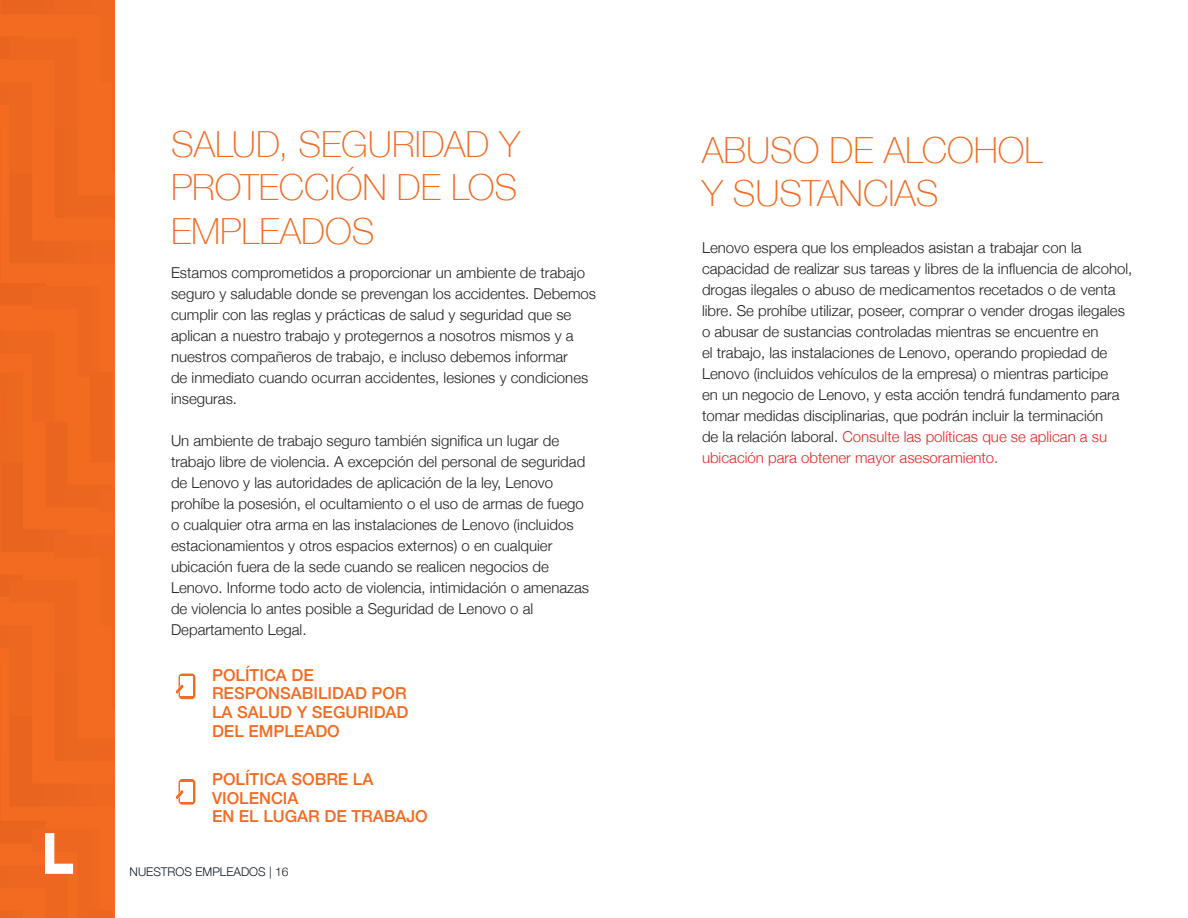
<style>
.page{position:relative;width:1188px;height:918px;background:#fff}
.page>*{position:absolute;margin:0;border:0;box-sizing:border-box;transform-origin:0 0}
.t1{font:100 36px/43.2px "Helvetica Neue";color:#f36a21;text-align:justify}
.t2{font:500 16.5px/18.8px "Helvetica Neue";color:#f36a21}
.t3{font:300 15px/21px "Helvetica Neue";color:#231f20}
.t4{font:300 12px "Helvetica Neue";color:#101a21}
.s1{color:#e42625}
</style>
<div class="page">
<div style="left:0;top:0;width:114px;height:918px;background:#ef6820"></div>
<svg style="left:179px;top:674px;width:16px;height:25px"></svg>
<div style="left:181px;top:677px;width:12px;height:19px;background:#fff"></div>
<svg style="left:175px;top:683px;width:9px;height:12px"></svg>
<svg style="left:179px;top:779px;width:16px;height:26px"></svg>
<div style="left:181px;top:782px;width:12px;height:19px;background:#fff"></div>
<svg style="left:175px;top:789px;width:9px;height:12px"></svg>
<h1 class="t1" style="left:171px;top:122px;width:351px">SALUD, SEGURIDAD Y PROTECCIÓN DE LOS EMPLEADOS</h1>
<p class="t3" style="left:171px;top:261px;width:427px">Estamos comprometidos a proporcionar un ambiente de trabajo seguro y saludable donde se prevengan los accidentes. Debemos cumplir con las reglas y prácticas de salud y seguridad que se aplican a nuestro trabajo y protegernos a nosotros mismos y a nuestros compañeros de trabajo, e incluso debemos informar<br>de inmediato cuando ocurran accidentes, lesiones y condiciones inseguras.</p>
<p class="t3" style="left:171px;top:429px;width:420px">Un ambiente de trabajo seguro también significa un lugar de trabajo libre de violencia. A excepción del personal de seguridad de Lenovo y las autoridades de aplicación de la ley, Lenovo prohíbe la posesión, el ocultamiento o el uso de armas de fuego o cualquier otra arma en las instalaciones de Lenovo (incluidos estacionamientos y otros espacios externos) o en cualquier ubicación fuera de la sede cuando se realicen negocios de Lenovo. Informe todo acto de violencia, intimidación o amenazas de violencia lo antes posible a Seguridad de Lenovo o al Departamento Legal.</p>
<p class="t2" style="left:212px;top:665px;width:198px">POLÍTICA DE<br>RESPONSABILIDAD POR<br>LA SALUD Y SEGURIDAD<br>DEL EMPLEADO</p>
<p class="t2" style="left:212px;top:769px;width:217px">POLÍTICA SOBRE LA<br>VIOLENCIA<br>EN EL LUGAR DE TRABAJO</p>
<p class="t4" style="left:130px;top:862px;width:160px">NUESTROS EMPLEADOS | 16</p>
<h1 class="t1" style="left:702px;top:128px;width:342px">ABUSO DE ALCOHOL<br>Y SUSTANCIAS</h1>
<p class="t3" style="left:702px;top:236px;width:432px">Lenovo espera que los empleados asistan a trabajar con la capacidad de realizar sus tareas y libres de la influencia de alcohol, drogas ilegales o abuso de medicamentos recetados o de venta libre. Se prohíbe utilizar, poseer, comprar o vender drogas ilegales o abusar de sustancias controladas mientras se encuentre en<br>el trabajo, las instalaciones de Lenovo, operando propiedad de Lenovo (incluidos vehículos de la empresa) o mientras participe<br>en un negocio de Lenovo, y esta acción tendrá fundamento para tomar medidas disciplinarias, que podrán incluir la terminación<br>de la relación laboral. <span class="s1">Consulte las políticas que se aplican a su ubicación para obtener mayor asesoramiento.</span></p>
</div>
